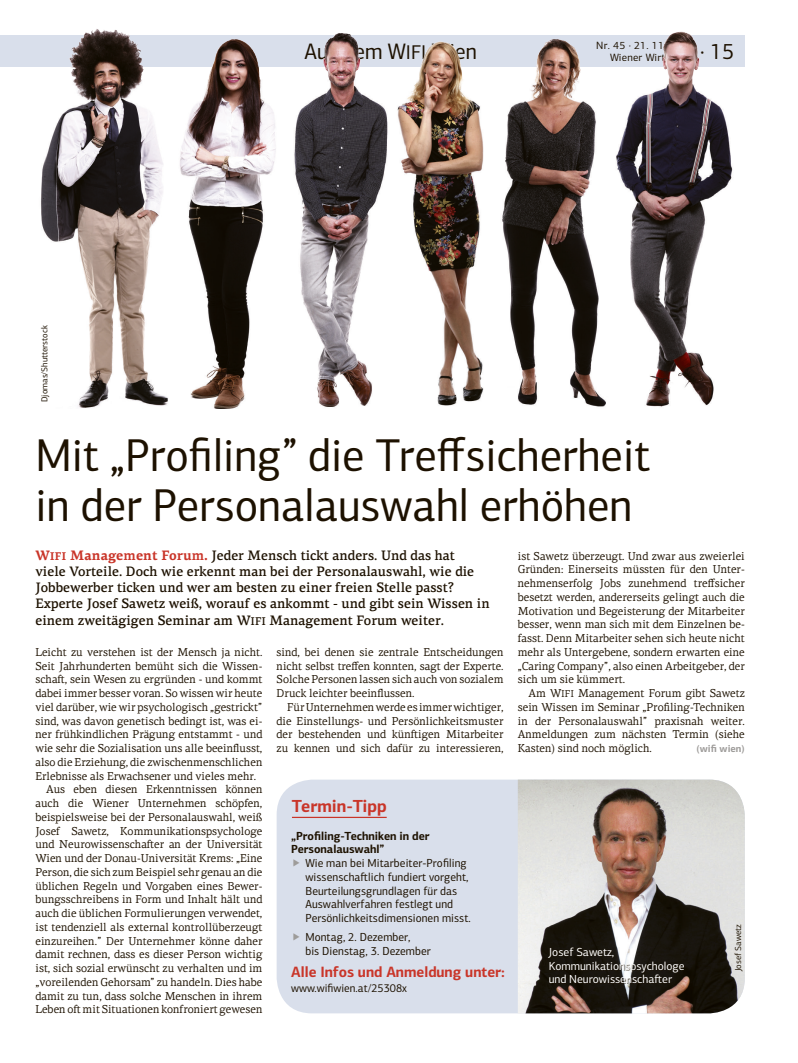
<style>
.page{position:relative;width:798px;height:1063px;background:#fff}
.page>*{position:absolute;margin:0;border:0;box-sizing:border-box;transform-origin:0 0}
.Titel_37_Centro_Sans{font:46.25px/50px "PF Centro Sans Pro";color:#1d1100;scale:.96 1}
.Seitenzahl_Ressort{font:22.5px "PF Centro Sans Pro";color:#1d1100;scale:.96 1}
.Dachzeile_14{font:700 17.5px "PF Centro Sans Pro";color:#c93529;scale:.96 1}
.Grundschrift_Centro{font:700 15px "PF Centro Sans Pro";color:#c93529;scale:.96 1}
.Vorspann_11_Centro_S{font:500 13.75px/16.2px "PF Centro Serif Pro";color:#1d1100;scale:.96 1}
.t1{font:11.75px/13.8px "PF Centro Sans Pro";letter-spacing:.005em;color:#1d1100;scale:.96 1}
.Bildtext_9_4_Centro{font:11.75px/13.8px "PF Centro Sans Pro";color:#fff}
.Centro_Sans_9_4_link{font:700 11.75px/13.8px "PF Centro Sans Pro";letter-spacing:-.005em;color:#1d1100;scale:.96 1}
.Grundschrift_Centro-2{font:11.5px/13.8px "PF Centro Serif Pro";color:#1d1100;text-align:justify;scale:.96 1}
.Grundschrift_Centro-3{font:11.5px "PF Centro Sans Pro";color:#1d1100;scale:.96 1}
.Datum_Name{font:10.62px "PF Centro Sans Pro";letter-spacing:.02em;color:#1d1100}
.Grundschrift_Centro-4{font:700 10px "PF Centro Sans Pro";color:#9e9c9a}
.Fotocredit_7_Centro{font:8.75px "PF Centro Sans Pro";color:#1d1100}
.s1{font-size:20px}
.s2{font-weight:700;color:#c93529}
.s3{font-weight:700;font-size:11.25px;color:#c93529}
.s4{font-size:11.25px}
.s5{font-size:10px}
</style>
<div class="page">
<div style="left:0;top:36px;width:744px;height:31px;background:#d9dfeb"></div>
<div style="left:276px;top:780px;width:468px;height:233px;background:#d9dfeb;border-radius:35px"></div>
<hr style="left:292px;top:817px;width:94px;height:1px;background:#c93529">
<img style="left:518px;top:780px;width:226px;height:233px">
<img style="left:35px;top:29px;width:709px;height:379px">
<div style="left:548px;top:947px;width:137px;height:37px;background:#1d1100;opacity:.75"></div>
<p class="Fotocredit_7_Centro" style="left:39px;top:402px;width:78px;rotate:-90deg">Djomas/Shutterstock</p>
<p class="Datum_Name" style="left:596px;top:39px;width:99px">Nr. 45 · 21. 11. 2019</p>
<p class="Seitenzahl_Ressort" style="left:304px;top:37px;width:181px">Aus dem W<span class="s1">IFI</span> Wien</p>
<p class="Datum_Name" style="left:609px;top:51px;width:86px">Wiener Wirtschaft</p>
<p class="Seitenzahl_Ressort" style="left:700px;top:37px;width:37px">· 15</p>
<p class="Titel_37_Centro_Sans" style="left:35px;top:430px;width:641px">Mit „Profiling” die Treffsicherheit in der Personalauswahl erhöhen</p>
<p class="Vorspann_11_Centro_S" style="left:35px;top:547px;width:474px"><span class="s2">W</span><span class="s3">IFI</span> <span class="s2">Management Forum.</span> Jeder Mensch tickt anders. Und das hat<br>viele Vorteile. Doch wie erkennt man bei der Personalauswahl, wie die Jobbewerber ticken und wer am besten zu einer freien Stelle passt?<br>Experte Josef Sawetz weiß, worauf es ankommt - und gibt sein Wissen in einem zweitägigen Seminar am W<span class="s4">IFI</span> Management Forum weiter.</p>
<p class="Grundschrift_Centro-2" style="left:35px;top:645px;width:238px">Leicht zu verstehen ist der Mensch ja nicht.<br>Seit Jahrhunderten bemüht sich die Wissen&shy;schaft, sein Wesen zu ergründen - und kommt dabei immer besser voran. So wissen wir heute viel darüber, wie wir psychologisch „gestrickt” sind, was davon genetisch bedingt ist, was ei&shy;ner frühkindlichen Prägung entstammt - und wie sehr die Sozialisation uns alle beeinflusst, also die Erziehung, die zwischenmenschlichen Erlebnisse als Erwachsener und vieles mehr.</p>
<p class="Grundschrift_Centro-2" style="left:35px;top:783px;width:238px;text-indent:11px">Aus eben diesen Erkenntnissen können auch die Wiener Unternehmen schöpfen, beispielsweise bei der Personalauswahl, weiß Josef Sawetz, Kommunikationspsychologe und Neurowissenschafter an der Universität Wien und der Donau-Universität Krems: „Eine Person, die sich zum Beispiel sehr genau an die üblichen Regeln und Vorgaben eines Bewer&shy;bungsschreibens in Form und Inhalt hält und auch die üblichen Formulierungen verwendet, ist tendenziell als external kontrollüberzeugt einzureihen.” Der Unternehmer könne daher damit rechnen, dass es dieser Person wichtig ist, sich sozial erwünscht zu verhalten und im „voreilenden Gehorsam” zu handeln. Dies habe damit zu tun, dass solche Menschen in ihrem Leben oft mit Situationen konfroniert gewesen</p>
<p class="Grundschrift_Centro-2" style="left:276px;top:645px;width:238px">sind, bei denen sie zentrale Entscheidungen nicht selbst treffen konnten, sagt der Experte.<br>Solche Personen lassen sich auch von sozialem Druck leichter beeinflussen.</p>
<p class="Grundschrift_Centro-2" style="left:276px;top:700px;width:238px;text-indent:11px">Für Unternehmen werde es immer wichtiger, die Einstellungs- und Persönlichkeitsmuster der bestehenden und künftigen Mitarbeiter zu kennen und sich dafür zu interessieren,</p>
<p class="Dachzeile_14" style="left:292px;top:795px;width:100px">Termin-Tipp</p>
<p class="Centro_Sans_9_4_link" style="left:291px;top:829px;width:145px">„Profiling-Techniken in der<br>Personalauswahl”</p>
<p class="t1" style="left:305px;top:856px;width:174px">Wie man bei Mitarbeiter-Profiling wissenschaftlich fundiert vorgeht, Beurteilungsgrundlagen für das Auswahlverfahren festlegt und Persönlichkeitsdimensionen misst.</p>
<p class="t1" style="left:305px;top:930px;width:132px">Montag, 2. Dezember,<br>bis Dienstag, 3. Dezember</p>
<p class="Grundschrift_Centro" style="left:291px;top:962px;width:224px">Alle Infos und Anmeldung unter:</p>
<p class="Grundschrift_Centro-3" style="left:291px;top:981px;width:122px">www.wifiwien.at/25308x</p>
<p class="Grundschrift_Centro-2" style="left:517px;top:549px;width:238px">ist Sawetz überzeugt. Und zwar aus zweierlei Gründen: Einerseits müssten für den Unter&shy;nehmenserfolg Jobs zunehmend treffsicher besetzt werden, andererseits gelingt auch die Motivation und Begeisterung der Mitarbeiter besser, wenn man sich mit dem Einzelnen be&shy;fasst. Denn Mitarbeiter sehen sich heute nicht mehr als Untergebene, sondern erwarten eine „Caring Company”, also einen Arbeitgeber, der sich um sie kümmert.</p>
<p class="Grundschrift_Centro-2" style="left:517px;top:686px;width:238px;text-indent:11px">Am W<span class="s5">IFI</span> Management Forum gibt Sawetz sein Wissen im Seminar „Profiling-Techniken in der Personalauswahl” praxisnah weiter.<br>Anmeldungen zum nächsten Termin (siehe Kasten) sind noch möglich.</p>
<p class="Grundschrift_Centro-4" style="left:696px;top:742px;width:50px">(wifi wien)</p>
<p class="Bildtext_9_4_Centro" style="left:548px;top:945px;width:137px">Josef Sawetz,<br>Kommunikationspsychologe und Neurowissenschafter</p>
<p class="Fotocredit_7_Centro" style="left:732px;top:971px;width:49px;rotate:-90deg">Josef Sawetz</p>
</div>
